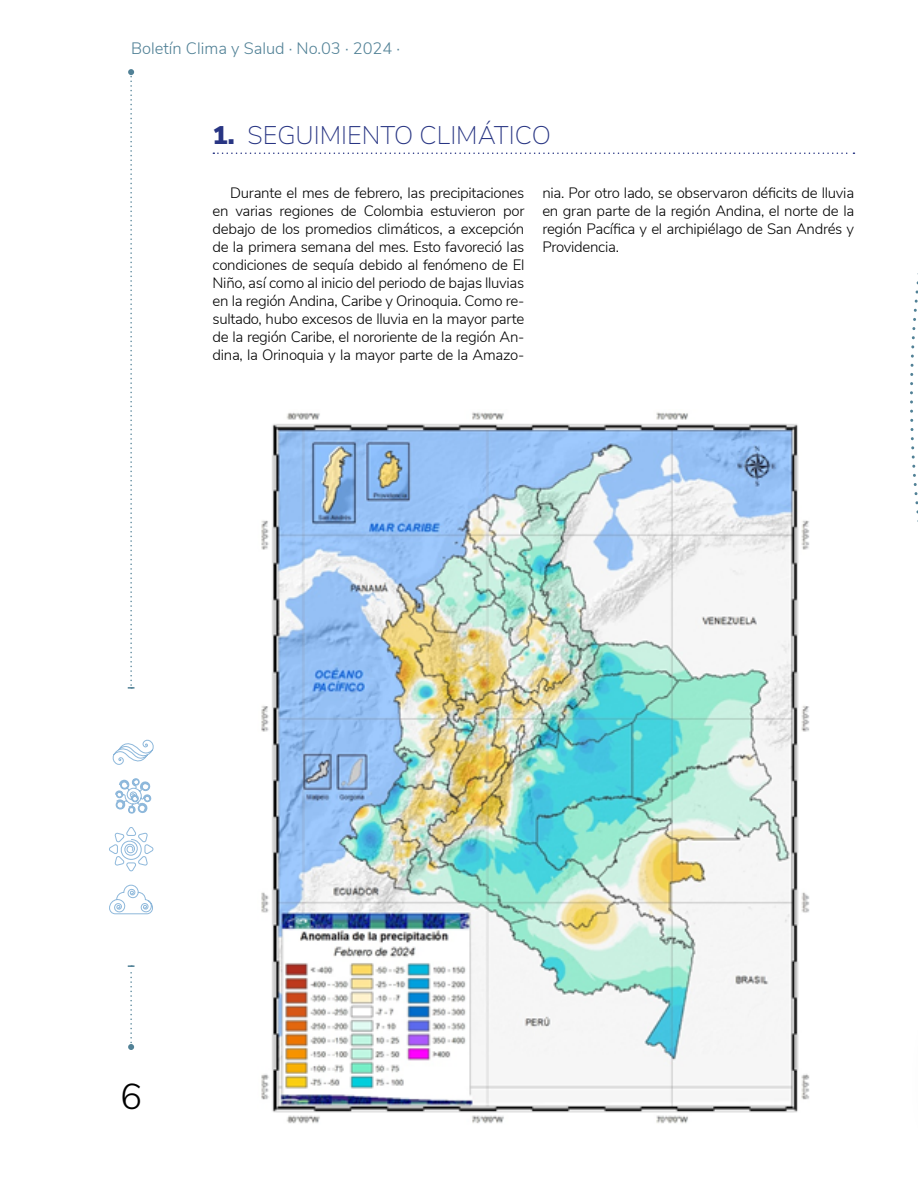
<style>
.page{position:relative;width:918px;height:1188px;background:#fff}
.page>*{position:absolute;margin:0;border:0;box-sizing:border-box;transform-origin:0 0}
.t1{font:300 36px "Nunito Sans";color:#000}
.t2{font:200 25.5px "Nunito Sans";color:#283583}
.t3{font:300 16.5px "Nunito Sans";color:#518196}
.t4{font:300 15px/18px "Nunito Sans";letter-spacing:-.02em;color:#000;text-align:justify}
.s1{font-weight:900}
</style>
<div class="page">
<svg style="left:128px;top:69px;width:7px;height:620px"></svg>
<svg style="left:128px;top:965px;width:7px;height:85px"></svg>
<svg style="left:109px;top:739px;width:45px;height:176px"></svg>
<svg style="left:910px;top:273px;width:8px;height:249px"></svg>
<svg style="left:213px;top:153px;width:641px;height:1px"></svg>
<img style="left:261px;top:412px;width:549px;height:712px">
<p class="t3" style="left:131px;top:36px;width:271px">Boletín Clima y Salud · No.03 · 2024 ·</p>
<h2 class="t2" style="left:213px;top:117px;width:340px"><span class="s1">1.</span> SEGUIMIENTO CLIMÁTICO</h2>
<p class="t4" style="left:213px;top:183px;width:313px;text-indent:18px">Durante el mes de febrero, las precipitaciones en varias regiones de Colombia estuvieron por debajo de los promedios climáticos, a excepción de la primera semana del mes. Esto favoreció las condiciones de sequía debido al fenómeno de El Niño, así como al inicio del periodo de bajas lluvias en la región Andina, Caribe y Orinoquia. Como re&shy;sultado, hubo excesos de lluvia en la mayor parte de la región Caribe, el nororiente de la región An&shy;dina, la Orinoquia y la mayor parte de la Amazo-</p>
<p class="t4" style="left:542px;top:183px;width:313px">nia. Por otro lado, se observaron déficits de lluvia en gran parte de la región Andina, el norte de la región Pacífica y el archipiélago de San Andrés y Providencia.</p>
<h1 class="t1" style="left:120px;top:1070px;width:23px">6</h1>
</div>
